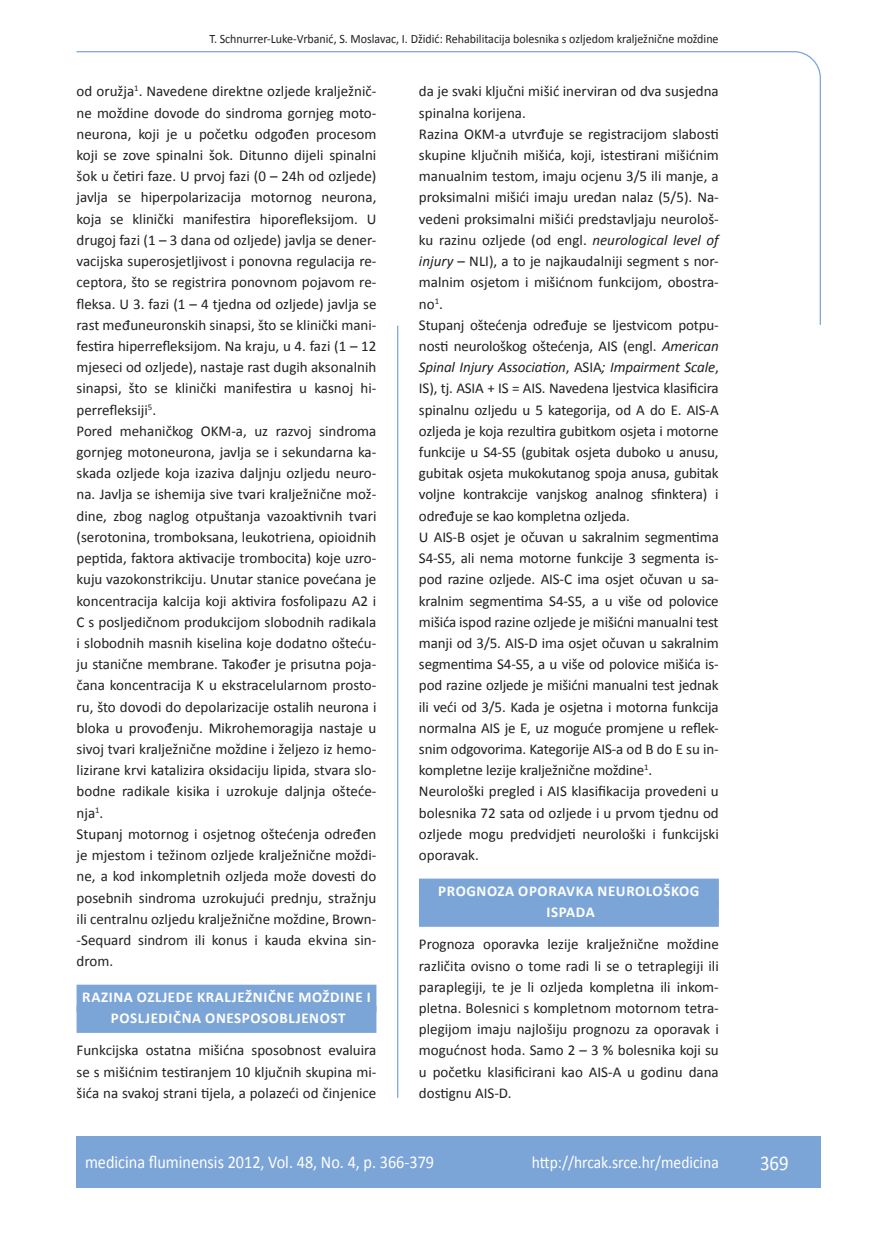
<style>
.page{position:relative;width:872px;height:1234px;background:#fff}
.page>*{position:absolute;margin:0;border:0;box-sizing:border-box;transform-origin:0 0}
.t1{font:21px "Calibri";color:#fff;scale:.9 1}
.t2{font:18px "Calibri";color:#fff;scale:.9 1}
.t3{font:17.25px "Calibri";color:#fff;scale:.9 1}
.osnovni_tekst{font:15px/21.1px "Calibri";color:#231f20;text-align:justify}
.naslov_ruler{font:700 15px "Calibri";letter-spacing:.04em;color:#fff}
.glava{font:12.75px "Calibri";color:#231f20;scale:.94 1}
.s1{font-style:italic}
</style>
<div class="page">
<svg style="left:76px;top:51px;width:745px;height:275px"></svg>
<hr style="left:397px;top:325px;width:1px;height:772px;background:#7ca5d7">
<div style="left:77px;top:1135px;width:744px;height:51px;background:#7ca5d7"></div>
<div style="left:77px;top:984px;width:299px;height:27px;background:#7ca5d7"></div>
<div style="left:77px;top:1005px;width:299px;height:27px;background:#7ca5d7"></div>
<div style="left:419px;top:878px;width:300px;height:27px;background:#7ca5d7"></div>
<div style="left:419px;top:899px;width:300px;height:27px;background:#7ca5d7"></div>
<p class="glava" style="left:209px;top:30px;width:543px">T. Schnurrer-Luke-Vrbanić, S. Moslavac, I. Džidić: Rehabilitacija bolesnika s ozljedom kralježnične moždine</p>
<p class="osnovni_tekst" style="left:77px;top:80px;width:301px">od oružja<sup>1</sup>. Navedene direktne ozljede kralježnič&shy;ne moždine dovode do sindroma gornjeg moto&shy;neurona, koji je u početku odgođen procesom koji se zove spinalni šok. Ditunno dijeli spinalni šok u četiri faze. U prvoj fazi (0 – 24h od ozljede) javlja se hiperpolarizacija motornog neurona, koja se klinički manifestira hiporefleksijom. U drugoj fazi (1 – 3 dana od ozljede) javlja se dener&shy;vacijska superosjetljivost i ponovna regulacija re&shy;ceptora, što se registrira ponovnom pojavom re&shy;fleksa. U 3. fazi (1 – 4 tjedna od ozljede) javlja se rast međuneuronskih sinapsi, što se klinički mani&shy;festira hiperrefleksijom. Na kraju, u 4. fazi (1 – 12 mjeseci od ozljede), nastaje rast dugih aksonalnih sinapsi, što se klinički manifestira u kasnoj hi&shy;perrefleksiji<sup>5</sup>.</p>
<p class="osnovni_tekst" style="left:77px;top:419px;width:301px">Pored mehaničkog OKM-a, uz razvoj sindroma gornjeg motoneurona, javlja se i sekundarna ka&shy;skada ozljede koja izaziva daljnju ozljedu neuro&shy;na. Javlja se ishemija sive tvari kralježnične mož&shy;dine, zbog naglog otpuštanja vazoaktivnih tvari (serotonina, tromboksana, leukotriena, opioidnih peptida, faktora aktivacije trombocita) koje uzro&shy;kuju vazokonstrikciju. Unutar stanice povećana je koncentracija kalcija koji aktivira fosfolipazu A2 i C s posljedičnom produkcijom slobodnih radikala i slobodnih masnih kiselina koje dodatno ošteću&shy;ju stanične membrane. Također je prisutna poja&shy;čana koncentracija K u ekstracelularnom prosto&shy;ru, što dovodi do depolarizacije ostalih neurona i bloka u provođenju. Mikrohemoragija nastaje u sivoj tvari kralježnične moždine i željezo iz hemo&shy;lizirane krvi katalizira oksidaciju lipida, stvara slo&shy;bodne radikale kisika i uzrokuje daljnja ošteće&shy;nja<sup>1</sup>.</p>
<p class="osnovni_tekst" style="left:77px;top:822px;width:301px">Stupanj motornog i osjetnog oštećenja određen je mjestom i težinom ozljede kralježnične moždi&shy;ne, a kod inkompletnih ozljeda može dovesti do posebnih sindroma uzrokujući prednju, stražnju ili centralnu ozljedu kralježnične moždine, Brown--Sequard sindrom ili konus i kauda ekvina sin&shy;drom.</p>
<p class="naslov_ruler" style="left:82px;top:987px;width:290px">RAZINA OZLJEDE KRALJEŽNIČNE MOŽDINE I</p>
<p class="naslov_ruler" style="left:111px;top:1008px;width:236px">POSLJEDIČNA ONESPOSOBLJENOST</p>
<p class="osnovni_tekst" style="left:77px;top:1038px;width:301px">Funkcijska ostatna mišićna sposobnost evaluira se s mišićnim testiranjem 10 ključnih skupina mi&shy;šića na svakoj strani tijela, a polazeći od činjenice</p>
<p class="osnovni_tekst" style="left:419px;top:80px;width:301px">da je svaki ključni mišić inerviran od dva susjedna spinalna korijena.</p>
<p class="osnovni_tekst" style="left:419px;top:122px;width:301px">Razina OKM-a utvrđuje se registracijom slabosti skupine ključnih mišića, koji, istestirani mišićnim manualnim testom, imaju ocjenu 3/5 ili manje, a proksimalni mišići imaju uredan nalaz (5/5). Na&shy;vedeni proksimalni mišići predstavljaju neurološ&shy;ku razinu ozljede (od engl. <span class="s1">neurological level of injury</span> – NLI), a to je najkaudalniji segment s nor&shy;malnim osjetom i mišićnom funkcijom, obostra&shy;no<sup>1</sup>.</p>
<p class="osnovni_tekst" style="left:419px;top:313px;width:301px">Stupanj oštećenja određuje se ljestvicom potpu&shy;nosti neurološkog oštećenja, AIS (engl. <span class="s1">American Spinal Injury Association</span>, ASIA<span class="s1">; Impairment Scale</span>, IS), tj. ASIA + IS = AIS. Navedena ljestvica klasificira spinalnu ozljedu u 5 kategorija, od A do E. AIS-A ozljeda je koja rezultira gubitkom osjeta i motorne funkcije u S4-S5 (gubitak osjeta duboko u anusu, gubitak osjeta mukokutanog spoja anusa, gubitak voljne kontrakcije vanjskog analnog sfinktera) i određuje se kao kompletna ozljeda.</p>
<p class="osnovni_tekst" style="left:419px;top:525px;width:301px">U AIS-B osjet je očuvan u sakralnim segmentima S4-S5, ali nema motorne funkcije 3 segmenta is&shy;pod razine ozljede. AIS-C ima osjet očuvan u sa&shy;kralnim segmentima S4-S5, a u više od polovice mišića ispod razine ozljede je mišićni manualni test manji od 3/5. AIS-D ima osjet očuvan u sakralnim segmentima S4-S5, a u više od polovice mišića is&shy;pod razine ozljede je mišićni manualni test jednak ili veći od 3/5. Kada je osjetna i motorna funkcija normalna AIS je E, uz moguće promjene u reflek&shy;snim odgovorima. Kategorije AIS-a od B do E su in&shy;kompletne lezije kralježnične moždine<sup>1</sup>.</p>
<p class="osnovni_tekst" style="left:419px;top:780px;width:301px">Neurološki pregled i AIS klasifikacija provedeni u bolesnika 72 sata od ozljede i u prvom tjednu od ozljede mogu predvidjeti neurološki i funkcijski oporavak.</p>
<p class="naslov_ruler" style="left:438px;top:881px;width:263px">PROGNOZA OPORAVKA NEUROLOŠKOG</p>
<p class="naslov_ruler" style="left:546px;top:902px;width:50px">ISPADA</p>
<p class="osnovni_tekst" style="left:419px;top:932px;width:301px">Prognoza oporavka lezije kralježnične moždine različita ovisno o tome radi li se o tetraplegiji ili paraplegiji, te je li ozljeda kompletna ili inkom&shy;pletna. Bolesnici s kompletnom motornom tetra&shy;plegijom imaju najlošiju prognozu za oporavak i mogućnost hoda. Samo 2 – 3 % bolesnika koji su u početku klasificirani kao AIS-A u godinu dana dostignu AIS-D.</p>
<p class="t2" style="left:85px;top:1150px;width:389px">medicina fluminensis 2012, Vol. 48, No. 4, p. 366-379</p>
<p class="t3" style="left:532px;top:1151px;width:209px">http://hrcak.srce.hr/medicina</p>
<p class="t1" style="left:760px;top:1149px;width:33px">369</p>
</div>
